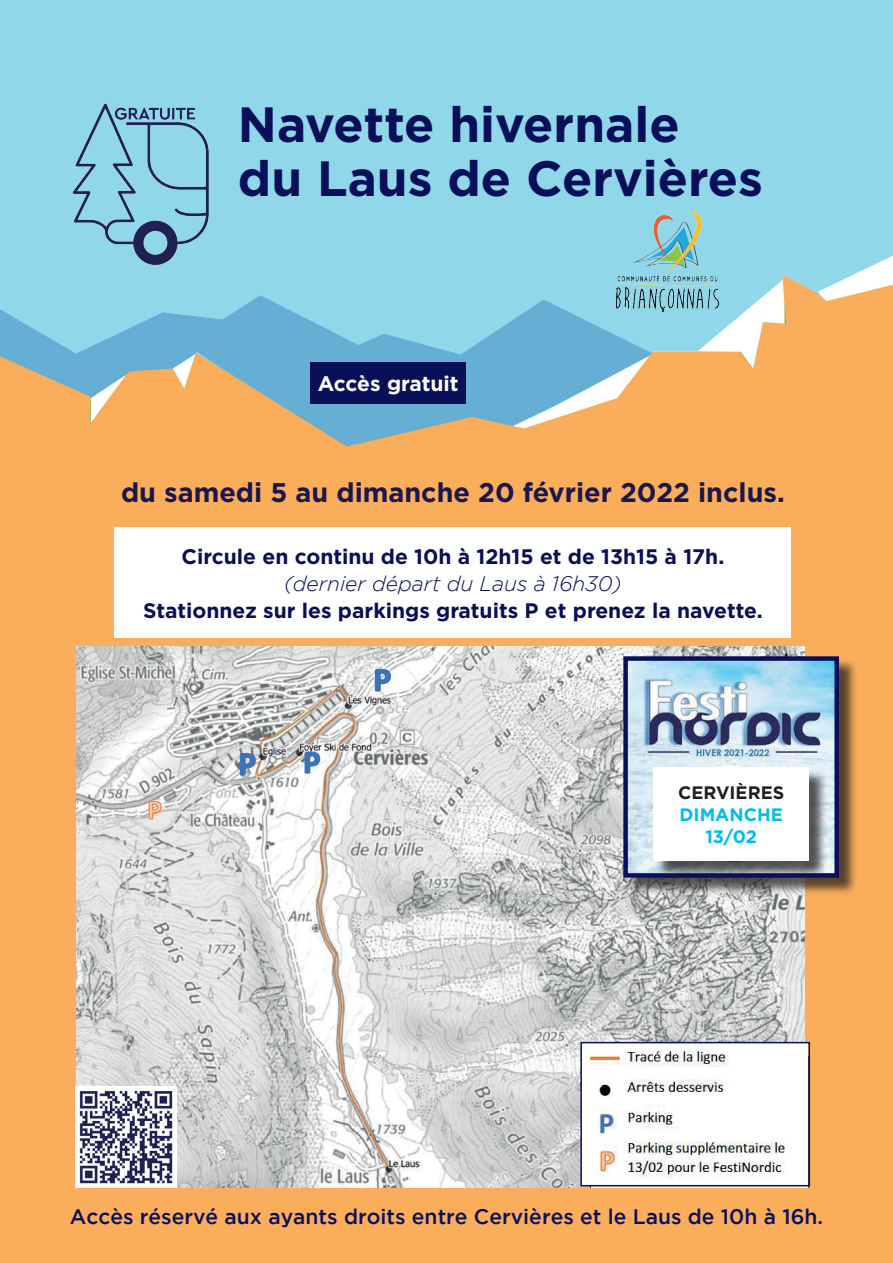
<style>
.page{position:relative;width:893px;height:1263px;background:#fff}
.page>*{position:absolute;margin:0;border:0;box-sizing:border-box;transform-origin:0 0}
.t1{font:700 49.5px/54px "Gotham";color:#0a0f5a}
.t2{font:700 27px "Gotham";color:#1c174b}
.t3{font:700 21px "Gotham";color:#0a0f5a}
.t4{font:500 21px "Gotham";color:#0a0f5a}
.t5{font:italic 300 21px "Gotham";color:#0a0f5a}
.t6{font:700 21px "Gotham";letter-spacing:-.005em;color:#fff}
.t7{font:700 18px/21.6px "Gotham";color:#00bcf1;text-align:center}
.t8{font:700 18px "Gotham";color:#231f20}
</style>
<div class="page">
<div style="left:0;top:0;width:893px;height:374px;background:#90d7e9"></div>
<img style="left:0;top:255px;width:893px;height:391px">
<div style="left:0;top:646px;width:893px;height:617px;background:#faae5b"></div>
<img style="left:69px;top:103px;width:142px;height:164px">
<div style="left:310px;top:362px;width:156px;height:41px;background:#0a0f5a"></div>
<img style="left:617px;top:211px;width:102px;height:101px">
<div style="left:114px;top:527px;width:677px;height:111px;background:#fff"></div>
<img style="left:77px;top:646px;width:727px;height:542px">
<svg style="left:374px;top:667px;width:18px;height:26px"></svg>
<svg style="left:304px;top:750px;width:17px;height:25px"></svg>
<svg style="left:239px;top:752px;width:18px;height:25px"></svg>
<img style="left:138px;top:792px;width:47px;height:40px">
<svg style="left:148px;top:800px;width:14px;height:20px"></svg>
<img style="left:577px;top:1081px;width:3px;height:38px">
<img style="left:76px;top:1087px;width:101px;height:101px">
<div style="left:626px;top:658px;width:232px;height:238px;background:#231f20;opacity:.75"></div>
<img style="left:628px;top:661px;width:206px;height:212px">
<div style="left:623px;top:656px;width:216px;height:222px;border:4px solid #0a0f5a"></div>
<div style="left:656px;top:769px;width:172px;height:110px;background:#231f20;opacity:.75"></div>
<div style="left:653px;top:767px;width:156px;height:93px;background:#fff"></div>
<img style="left:583px;top:1045px;width:224px;height:138px">
<div style="left:580px;top:1042px;width:230px;height:144px;border:2px solid #0a0f5a"></div>
<h1 class="t1" style="left:238px;top:97px;width:527px">Navette hivernale<br>du Laus de Cervières</h1>
<p class="t6" style="left:318px;top:370px;width:142px">Accès gratuit</p>
<p class="t2" style="left:121px;top:474px;width:665px">du samedi 5 au dimanche 20 février 2022 inclus.</p>
<p class="t3" style="left:182px;top:543px;width:544px">Circule en continu de 10h à 12h15 et de 13h15 à 17h.</p>
<p class="t5" style="left:284px;top:572px;width:339px">(dernier départ du Laus à 16h30)</p>
<p class="t3" style="left:143px;top:597px;width:621px">Stationnez sur les parkings gratuits P et prenez la navette.</p>
<p class="t8" style="left:678px;top:781px;width:108px">CERVIÈRES</p>
<p class="t7" style="left:680px;top:804px;width:105px">DIMANCHE<br>13/02</p>
<p class="t4" style="left:70px;top:1205px;width:755px">Accès réservé aux ayants droits entre Cervières et le Laus de 10h à 16h.</p>
</div>
